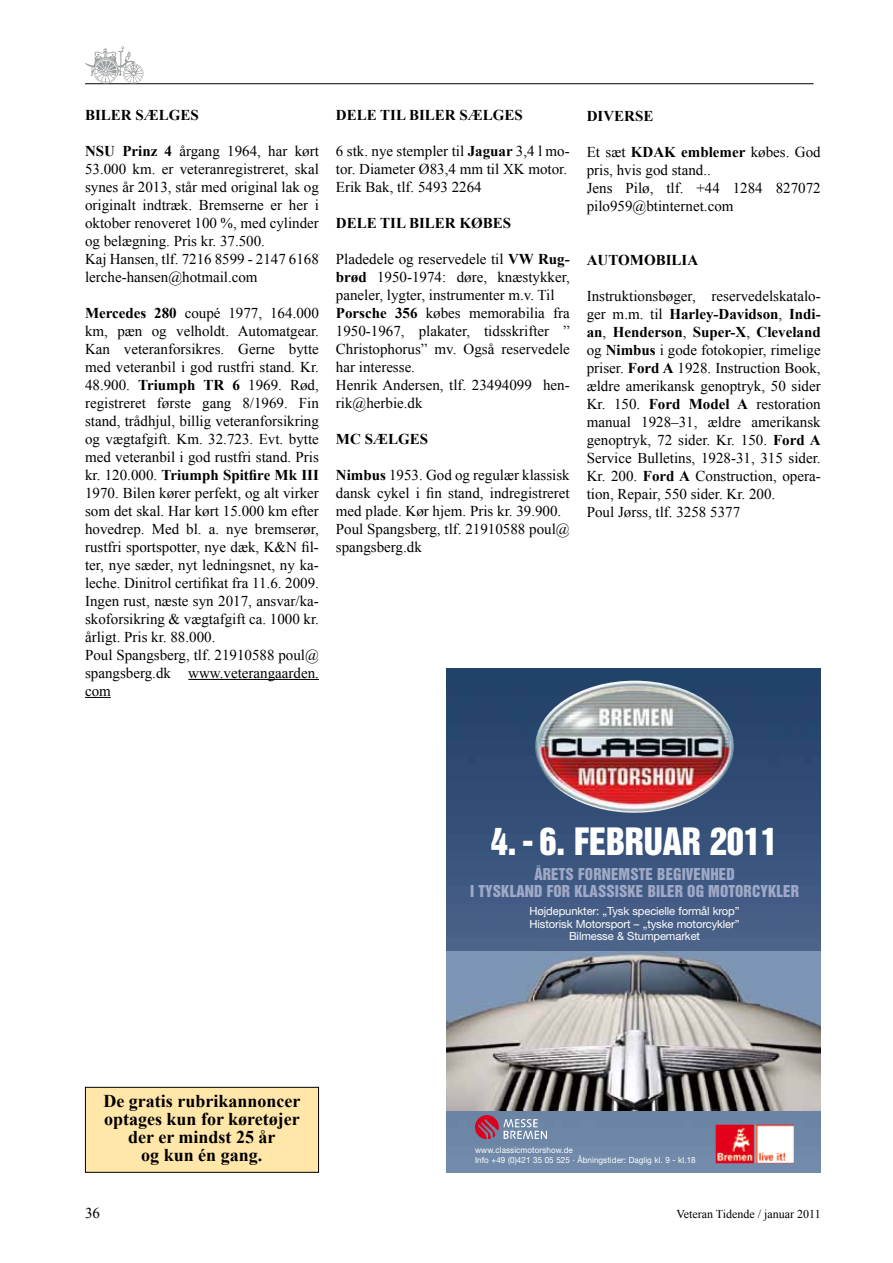
<style>
.page{position:relative;width:893px;height:1263px;background:#fff}
.page>*{position:absolute;margin:0;border:0;box-sizing:border-box;transform-origin:0 0}
.t1{font:34.5px "Helvetica Inserat LT";letter-spacing:-.01em;color:#fff}
.t2{font:700 18px/18px "Times New Roman";color:#000;text-align:center}
.t3{font:15px/18px "Times New Roman";color:#000}
.t4{font:700 15px "Times New Roman";color:#000}
.t5{font:15px/16.5px "Helvetica Inserat LT";letter-spacing:.005em;color:#9fa8c6;text-align:center}
.t6{font:12px "Times New Roman";color:#000}
.t7{font:11.25px/12.8px "Helvetica Neue LT";letter-spacing:-.01em;color:#fff;text-align:center}
.t8{font:8.55px/9.4px "Helvetica Neue LT";letter-spacing:.01em;color:#fff;scale:.95 1}
.s1{font-weight:700}
</style>
<div class="page">
<hr style="left:85px;top:83px;width:729px;height:1px;background:#000">
<img style="left:85px;top:46px;width:58px;height:38px">
<div style="left:85px;top:1087px;width:234px;height:85px;background:#ffe6a9"></div>
<div style="left:85px;top:1087px;width:234px;height:86px;border:1px solid #000"></div>
<img style="left:446px;top:669px;width:375px;height:504px">
<img style="left:446px;top:952px;width:375px;height:158px">
<img style="left:535px;top:681px;width:199px;height:132px">
<img style="left:716px;top:1125px;width:78px;height:38px">
<img style="left:475px;top:1116px;width:72px;height:23px">
<hr style="left:188px;top:679px;width:131px;height:1px;background:#000">
<svg style="left:85px;top:697px;width:26px;height:1px"></svg>
<p class="t4" style="left:85px;top:104px;width:115px">BILER SÆLGES</p>
<p class="t3" style="left:85px;top:141px;width:235px"><span class="s1">NSU Prinz 4</span> årgang 1964, har kørt 53.000 km. er veteranregistreret, skal synes år 2013, står med original lak og originalt indtræk. Bremserne er her i oktober renoveret 100 %, med cylinder og belægning. Pris kr. 37.500.<br>Kaj Hansen, tlf. 7216 8599 - 2147 6168 lerche-hansen@hotmail.com</p>
<p class="t3" style="left:85px;top:303px;width:235px"><span class="s1">Mercedes 280</span> coupé 1977, 164.000 km, pæn og velholdt. Automatgear.<br>Kan veteranforsikres. Gerne bytte med veteranbil i god rustfri stand. Kr.<br>48.900. <span class="s1">Triumph TR 6</span> 1969. Rød, registreret første gang 8/1969. Fin stand, trådhjul, billig veteranforsikring og vægtafgift. Km. 32.723. Evt. bytte med veteranbil i god rustfri stand. Pris kr. 120.000. <span class="s1">Triumph Spitfire Mk III </span>1970. Bilen kører perfekt, og alt virker som det skal. Har kørt 15.000 km efter hovedrep. Med bl. a. nye bremserør, rustfri sportspotter, nye dæk, K&amp;N fil&shy;ter, nye sæder, nyt ledningsnet, ny ka&shy;leche. Dinitrol certifikat fra 11.6. 2009.<br>Ingen rust, næste syn 2017, ansvar/ka&shy;skoforsikring &amp; vægtafgift ca. 1000 kr. årligt. Pris kr. 88.000.<br>Poul Spangsberg, tlf. 21910588 poul@ spangsberg.dk www.veterangaarden. com</p>
<p class="t4" style="left:336px;top:104px;width:188px">DELE TIL BILER SÆLGES</p>
<p class="t3" style="left:336px;top:141px;width:235px">6 stk. nye stempler til <span class="s1">Jaguar</span> 3,4 l mo&shy;tor. Diameter Ø83,4 mm til XK motor.<br>Erik Bak, tlf. 5493 2264</p>
<p class="t4" style="left:336px;top:212px;width:22px">Dele</p>
<p class="t4" style="left:380px;top:212px;width:10px">til</p>
<p class="t4" style="left:409px;top:212px;width:11px">biler</p>
<p class="t4" style="left:459px;top:212px;width:12px">købes</p>
<p class="t3" style="left:336px;top:249px;width:235px">Pladedele og reservedele til <span class="s1">VW Rug&shy;brød</span> 1950-1974: døre, knæstykker, paneler, lygter, instrumenter m.v. Til<br><span class="s1">Porsche 356</span> købes memorabilia fra<br>1950-1967, plakater, tidsskrifter ”<br>Christophorus” mv. Også reservedele har interesse.<br>Henrik Andersen, tlf. 23494099 hen&shy;rik@herbie.dk</p>
<p class="t4" style="left:336px;top:428px;width:63px">Mc sælges</p>
<p class="t3" style="left:336px;top:465px;width:235px"><span class="s1">Nimbus</span> 1953. God og regulær klassisk dansk cykel i fin stand, indregistreret med plade. Kør hjem. Pris kr. 39.900.<br>Poul Spangsberg, tlf. 21910588 poul@ spangsberg.dk</p>
<p class="t4" style="left:587px;top:105px;width:68px">DIVERSE</p>
<p class="t3" style="left:587px;top:142px;width:235px">Et sæt <span class="s1">KDAK emblemer</span> købes. God pris, hvis god stand..<br>Jens Pilø, tlf. +44 1284 827072 pilo959@btinternet.com</p>
<p class="t4" style="left:587px;top:249px;width:113px">AUTOMOBILIA</p>
<p class="t3" style="left:587px;top:286px;width:235px">Instruktionsbøger, reservedelskatalo&shy;ger m.m. til <span class="s1">Harley-Davidson</span>, <span class="s1">Indi&shy;an</span>, <span class="s1">Henderson</span>, <span class="s1">Super-X</span>, <span class="s1">Cleveland </span>og <span class="s1">Nimbus</span> i gode fotokopier, rimelige priser. <span class="s1">Ford A</span> 1928. Instruction Book, ældre amerikansk genoptryk, 50 sider Kr. 150. <span class="s1">Ford Model A</span> restoration manual 1928–31, ældre amerikansk genoptryk, 72 sider. Kr. 150. <span class="s1">Ford A </span>Service Bulletins, 1928-31, 315 sider.<br>Kr. 200. <span class="s1">Ford A</span> Construction, opera&shy;tion, Repair, 550 sider. Kr. 200.<br>Poul Jørss, tlf. 3258 5377</p>
<h1 class="t1" style="left:491px;top:821px;width:289px">4. - 6. FEBRUAR 2011</h1>
<p class="t5" style="left:470px;top:867px;width:330px">ÅRETS FORNEMSTE BEGIVENHED<br>I TYSKLAND FOR KLASSISKE BILER OG MOTORCYKLER</p>
<p class="t7" style="left:530px;top:904px;width:211px">Højdepunkter: „Tysk specielle formål krop”<br>Historisk Motorsport – „tyske motorcykler”<br>Bilmesse &amp; Stumpemarket</p>
<p class="t2" style="left:103px;top:1091px;width:198px">De gratis rubrikannoncer optages kun for køretøjer der er mindst 25 år<br>og kun én gang.</p>
<p class="t8" style="left:475px;top:1145px;width:234px">www.classicmotorshow.de<br>Info +49 (0)421 35 05 525 · Åbningstider: Daglig kl. 9 - kl.18</p>
<p class="t3" style="left:85px;top:1204px;width:16px">36</p>
<p class="t6" style="left:676px;top:1206px;width:146px">Veteran Tidende / januar 2011</p>
</div>
